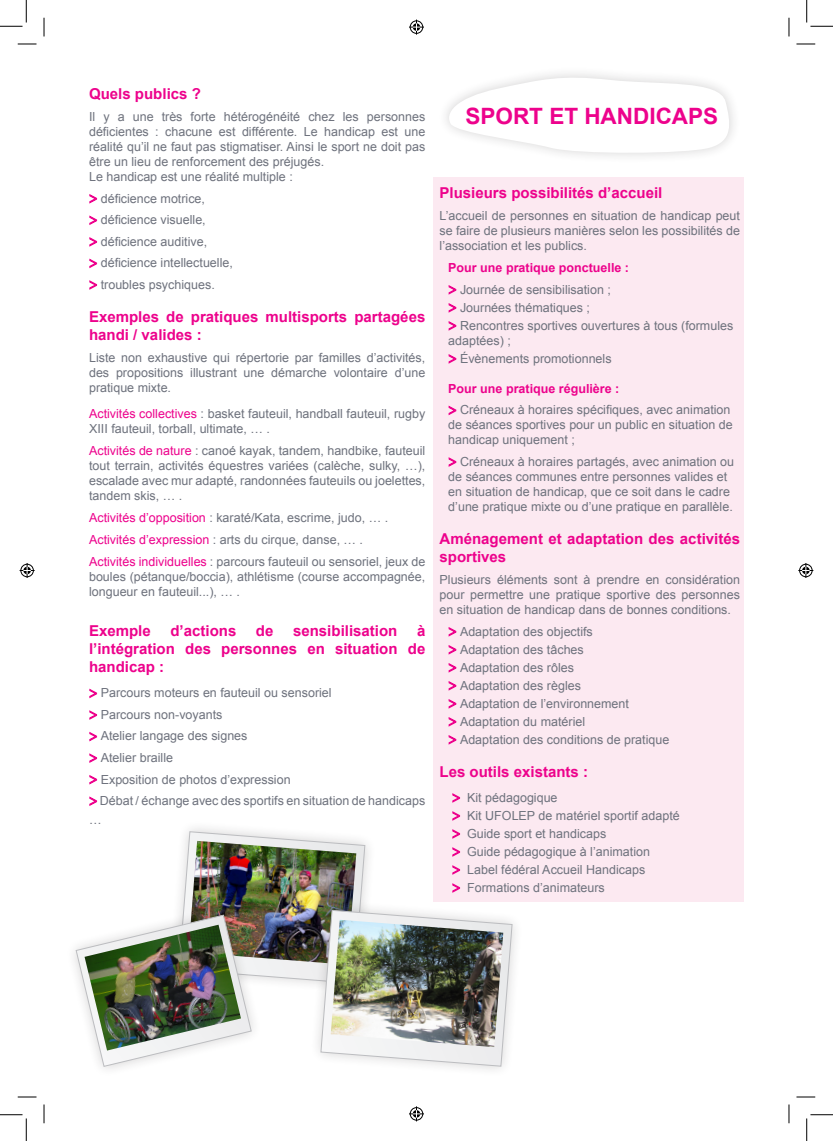
<style>
.page{position:relative;width:833px;height:1141px;background:#fff}
.page>*{position:absolute;margin:0;border:0;box-sizing:border-box;transform-origin:0 0}
.t1{font:700 22.5px "Arial";color:#ed028c}
.t2{font:700 15px/18px "Arial";color:#ed028c}
.t3{font:12.5px/15px "Arial";color:#6e727d}
.t4{font:700 12.5px "Arial";color:#ed028c}
.s1{color:#ed028c}
</style>
<div class="page">
<svg style="left:89px;top:194px;width:9px;height:10px"></svg>
<svg style="left:89px;top:215px;width:9px;height:10px"></svg>
<svg style="left:89px;top:237px;width:9px;height:10px"></svg>
<svg style="left:89px;top:258px;width:9px;height:11px"></svg>
<svg style="left:89px;top:280px;width:9px;height:10px"></svg>
<svg style="left:89px;top:688px;width:9px;height:11px"></svg>
<svg style="left:89px;top:710px;width:9px;height:10px"></svg>
<svg style="left:89px;top:731px;width:9px;height:11px"></svg>
<svg style="left:89px;top:753px;width:9px;height:10px"></svg>
<svg style="left:89px;top:775px;width:9px;height:10px"></svg>
<svg style="left:89px;top:796px;width:9px;height:10px"></svg>
<svg style="left:446px;top:75px;width:286px;height:80px"></svg>
<div style="left:433px;top:177px;width:310px;height:724px;background:#fce9f1"></div>
<svg style="left:448px;top:285px;width:9px;height:10px"></svg>
<svg style="left:448px;top:303px;width:9px;height:10px"></svg>
<svg style="left:448px;top:321px;width:9px;height:10px"></svg>
<svg style="left:448px;top:354px;width:9px;height:10px"></svg>
<svg style="left:448px;top:405px;width:9px;height:11px"></svg>
<svg style="left:448px;top:457px;width:9px;height:10px"></svg>
<svg style="left:448px;top:627px;width:9px;height:10px"></svg>
<svg style="left:448px;top:645px;width:9px;height:10px"></svg>
<svg style="left:448px;top:663px;width:9px;height:10px"></svg>
<svg style="left:448px;top:681px;width:9px;height:10px"></svg>
<svg style="left:448px;top:699px;width:9px;height:10px"></svg>
<svg style="left:448px;top:717px;width:9px;height:10px"></svg>
<svg style="left:448px;top:735px;width:9px;height:10px"></svg>
<svg style="left:452px;top:793px;width:9px;height:10px"></svg>
<svg style="left:452px;top:811px;width:9px;height:10px"></svg>
<div style="left:309px;top:898px;width:214px;height:179px;background:#fff"></div>
<img style="left:76px;top:828px;width:436px;height:238px">
<img style="left:330px;top:919px;width:173px;height:128px">
<svg style="left:18px;top:43px;width:18px;height:2px"></svg>
<svg style="left:796px;top:43px;width:18px;height:2px"></svg>
<svg style="left:18px;top:1096px;width:18px;height:1px"></svg>
<svg style="left:796px;top:1096px;width:18px;height:1px"></svg>
<svg style="left:43px;top:18px;width:2px;height:18px"></svg>
<svg style="left:43px;top:1104px;width:2px;height:19px"></svg>
<svg style="left:788px;top:18px;width:1px;height:18px"></svg>
<svg style="left:788px;top:1104px;width:1px;height:19px"></svg>
<svg style="left:0;top:0;width:27px;height:27px"></svg>
<svg style="left:0;top:1114px;width:27px;height:26px"></svg>
<svg style="left:806px;top:0;width:26px;height:27px"></svg>
<svg style="left:806px;top:1114px;width:26px;height:26px"></svg>
<svg style="left:409px;top:20px;width:15px;height:15px"></svg>
<svg style="left:409px;top:1106px;width:15px;height:15px"></svg>
<svg style="left:20px;top:563px;width:15px;height:15px"></svg>
<svg style="left:798px;top:563px;width:14px;height:15px"></svg>
<p class="t2" style="left:89px;top:85px;width:113px">Quels publics ?</p>
<p class="t3" style="left:89px;top:109px;width:337px">Il y a une très forte hétérogénéité chez les personnes déficientes : chacune est différente. Le handicap est une réalité qu’il ne faut pas stigmatiser. Ainsi le sport ne doit pas être un lieu de renforcement des préjugés.<br>Le handicap est une réalité multiple :</p>
<p class="t3" style="left:101px;top:187px;width:133px;line-height:21.5px">déficience motrice, déficience visuelle, déficience auditive, déficience intellectuelle, troubles psychiques.</p>
<p class="t2" style="left:89px;top:308px;width:337px">Exemples de pratiques multisports partagées handi / valides :</p>
<p class="t3" style="left:89px;top:350px;width:337px;text-align:justify">Liste non exhaustive qui répertorie par familles d’activités, des propositions illustrant une démarche volontaire d’une pratique mixte.</p>
<p class="t3" style="left:89px;top:406px;width:337px"><span class="s1">Activités collectives</span> : basket fauteuil, handball fauteuil, rugby<br>XIII fauteuil, torball, ultimate, … .</p>
<p class="t3" style="left:89px;top:443px;width:337px;text-align:justify"><span class="s1">Activités de nature</span> : canoé kayak, tandem, handbike, fauteuil tout terrain, activités équestres variées (calèche, sulky, …), escalade avec mur adapté, randonnées fauteuils ou joelettes, tandem skis, … .</p>
<p class="t3" style="left:89px;top:506px;width:337px;line-height:22.1px"><span class="s1">Activités d’opposition</span> : karaté/Kata, escrime, judo, … .<br><span class="s1">Activités d’expression</span> : arts du cirque, danse, … .<br><span class="s1">Activités individuelles</span> : parcours fauteuil ou sensoriel, jeux de</p>
<p class="t3" style="left:89px;top:569px;width:337px">boules (pétanque/boccia), athlétisme (course accompagnée, longueur en fauteuil...), … .</p>
<p class="t2" style="left:89px;top:622px;width:63px">Exemple</p>
<p class="t2" style="left:170px;top:622px;width:67px">d’actions</p>
<p class="t2" style="left:256px;top:622px;width:19px">de</p>
<p class="t2" style="left:293px;top:622px;width:106px">sensibilisation</p>
<p class="t2" style="left:89px;top:622px;width:337px;text-align:justify;text-indent:328px">à l’intégration des personnes en situation de handicap :</p>
<p class="t3" style="left:100px;top:682px;width:327px;line-height:21.5px">Parcours moteurs en fauteuil ou sensoriel<br>Parcours non-voyants<br>Atelier langage des signes<br>Atelier braille<br>Exposition de photos d’expression<br>Débat / échange avec des sportifs en situation de handicaps</p>
<p class="t3" style="left:89px;top:811px;width:14px">…</p>
<h1 class="t1" style="left:465px;top:101px;width:17px">Spo</h1>
<h1 class="t1" style="left:512px;top:101px;width:206px">rt et handicaps</h1>
<p class="t2" style="left:439px;top:184px;width:224px">Plusieurs possibilités d’accueil</p>
<p class="t3" style="left:439px;top:208px;width:302px;text-align:justify">L’accueil de personnes en situation de handicap peut se faire de plusieurs manières selon les possibilités de l’association et les publics.</p>
<p class="t4" style="left:448px;top:259px;width:182px">Pour une pratique ponctuelle :</p>
<p class="t3" style="left:459px;top:280px;width:275px;line-height:18px">Journée de sensibilisation ;<br>Journées thématiques ;<br>Rencontres sportives ouvertures à tous (formules</p>
<p class="t3" style="left:459px;top:331px;width:153px;line-height:18px;text-indent:-12px">adaptées) ;<br>Évènements promotionnels</p>
<p class="t4" style="left:448px;top:380px;width:172px">Pour une pratique régulière :</p>
<p class="t3" style="left:448px;top:402px;width:286px;text-indent:12px">Créneaux à horaires spécifiques, avec animation de séances sportives pour un public en situation de handicap uniquement ;</p>
<p class="t3" style="left:448px;top:454px;width:287px;text-indent:12px">Créneaux à horaires partagés, avec animation ou de séances communes entre personnes valides et en situation de handicap, que ce soit dans le cadre d’une pratique mixte ou d’une pratique en parallèle.</p>
<p class="t2" style="left:439px;top:530px;width:302px">Aménagement et adaptation des activités sportives</p>
<p class="t3" style="left:439px;top:572px;width:302px;text-align:justify">Plusieurs éléments sont à prendre en considération pour permettre une pratique sportive des personnes en situation de handicap dans de bonnes conditions.</p>
<p class="t3" style="left:459px;top:622px;width:211px;line-height:18px">Adaptation des objectifs<br>Adaptation des tâches<br>Adaptation des rôles<br>Adaptation des règles<br>Adaptation de l’environnement<br>Adaptation du matériel<br>Adaptation des conditions de pratique</p>
<p class="t2" style="left:439px;top:762px;width:150px">Les outils existants :</p>
<p class="t3" style="left:467px;top:788px;width:214px;line-height:18px">Kit pédagogique<br>Kit UFOLEP de matériel sportif adapté<br>Guide sport et handicaps<br>Guide pédagogique à l’animation<br>Label fédéral Accueil Handicaps<br>Formations d’animateurs</p>
</div>
